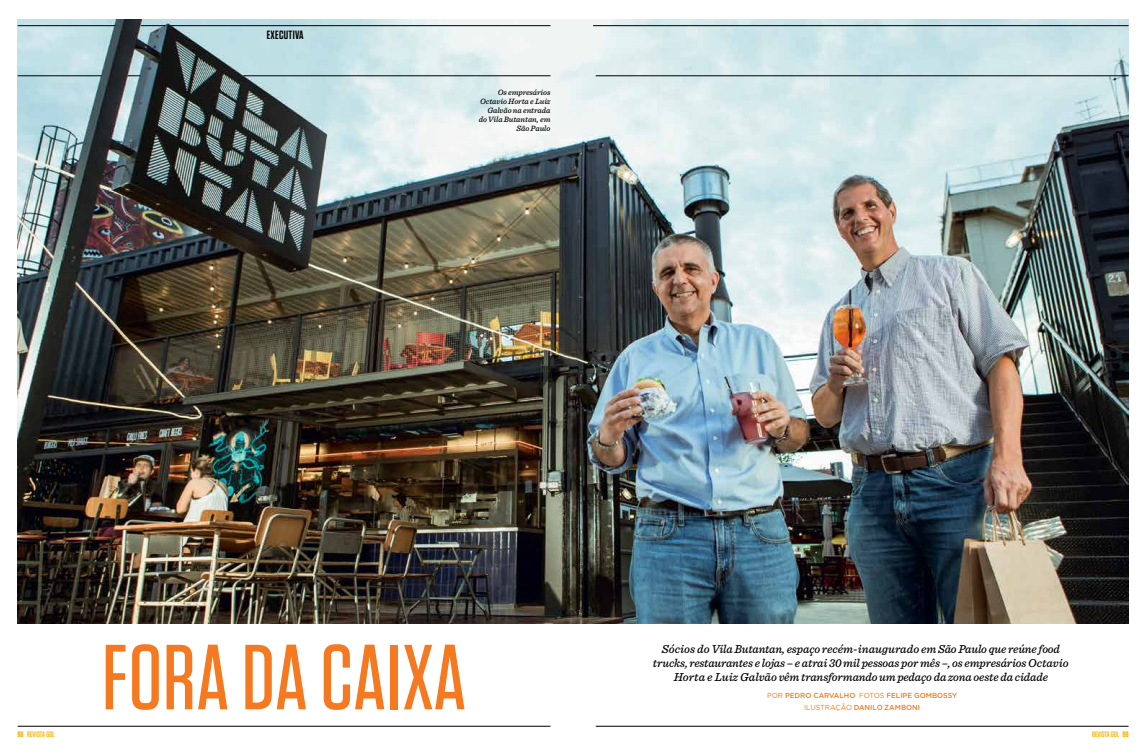
<style>
.page{position:relative;width:1146px;height:755px;background:#fff}
.page>*{position:absolute;margin:0;border:0;box-sizing:border-box;transform-origin:0 0}
.t1{font:500 92px "Tungsten";letter-spacing:.01em;color:#f47920}
.t2{font:italic 500 12px/14px "Sentinel";letter-spacing:-.01em;color:#000;text-align:center}
.t3{font:600 12px "Tungsten";color:#000}
.t4{font:italic 500 8px/9px "Sentinel";letter-spacing:-.01em;color:#000;text-align:right}
.t5{font:600 8px "Tungsten";color:#fdb714}
.t6{font:500 7.3px/11.6px "Gotham Rounded";color:#f47920;text-align:center}
.s1{font-weight:400}
.s2{font-weight:700}
</style>
<div class="page">
<img style="left:17px;top:20px;width:1111px;height:602px">
<hr style="left:595px;top:725px;width:533px;height:1px;background:#000">
<hr style="left:18px;top:725px;width:532px;height:1px;background:#000">
<hr style="left:593px;top:25px;width:535px;height:1px;background:#000">
<hr style="left:595px;top:76px;width:533px;height:1px;background:#000">
<hr style="left:170px;top:25px;width:380px;height:1px;background:#000">
<hr style="left:18px;top:76px;width:83px;height:1px;background:#000">
<hr style="left:243px;top:76px;width:307px;height:1px;background:#000">
<svg style="left:128px;top:76px;width:12px;height:1px"></svg>
<hr style="left:18px;top:25px;width:97px;height:1px;background:#000">
<svg style="left:141px;top:25px;width:24px;height:1px"></svg>
<p class="t3" style="left:267px;top:29px;width:27px">EXECUTIVA</p>
<p class="t4" style="left:478px;top:88px;width:73px">Os empresários<br>Octavio Horta e Luiz<br>Galvão na entrada do Vila Butantan, em<br>São Paulo</p>
<h1 class="t1" style="left:102px;top:629px;width:365px">FORA DA CAIXA</h1>
<p class="t2" style="left:652px;top:640px;width:417px">Sócios do Vila Butantan, espaço recém-inaugurado em São Paulo que reúne food trucks, restaurantes e lojas – e atrai 30 mil pessoas por mês –, os empresários Octavio<br>Horta e Luiz Galvão vêm transformando um pedaço da zona oeste da cidade</p>
<p class="t6" style="left:767px;top:688px;width:191px"><span class="s1">POR</span> PEDRO CARVALHO <span class="s1">FOTOS</span> FELIPE GOMBOSSY<br><span class="s1">ILUSTRAÇÃO</span> DANILO ZAMBONI</p>
<p class="t5" style="left:17px;top:729px;width:39px"><span class="s2">98</span> REVISTA GOL</p>
<p class="t5" style="left:1091px;top:729px;width:38px">REVISTA GOL <span class="s2">99</span></p>
</div>
